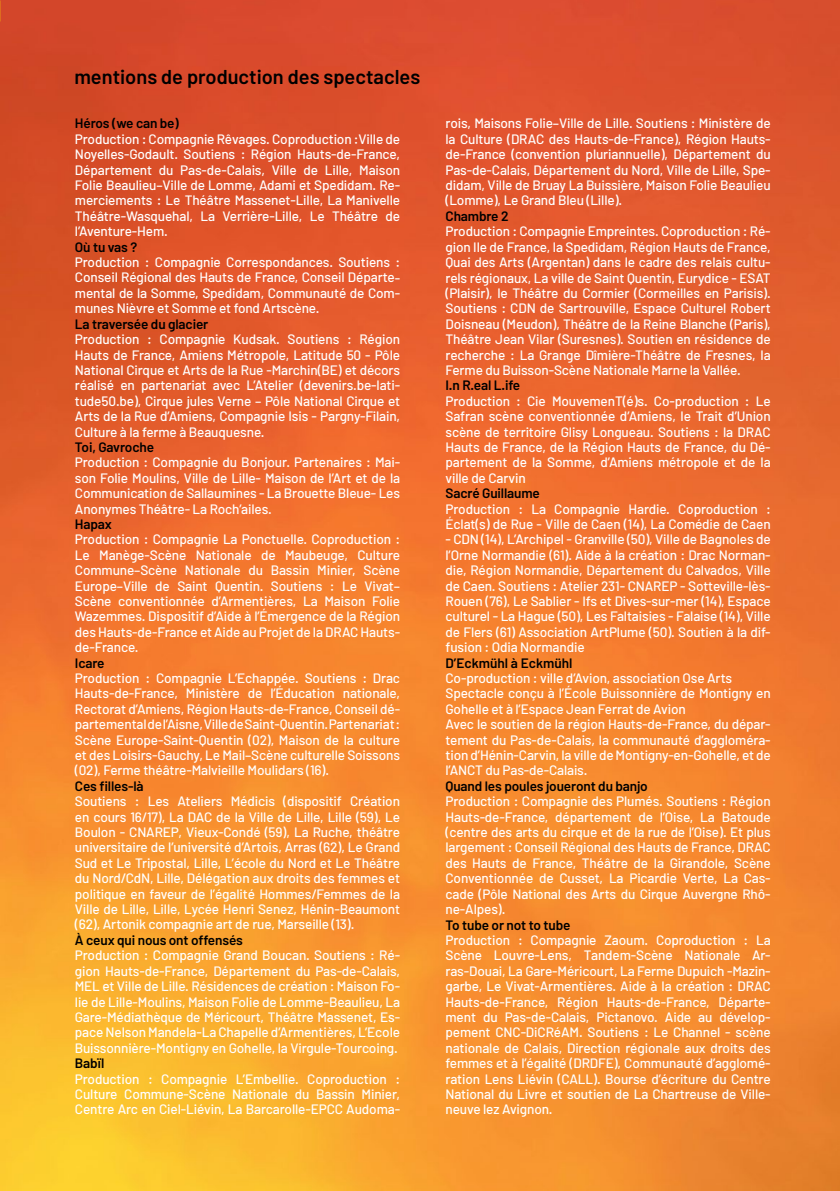
<style>
.page{position:relative;width:840px;height:1191px;background:#fff}
.page>*{position:absolute;margin:0;border:0;box-sizing:border-box;transform-origin:0 0}
.t1{font:600 20px "Barlow";color:#000}
.t2{font:500 13.6px/15.4px "Barlow";letter-spacing:-.01em;color:#fff;text-align:justify}
.t3{font:600 13.6px "Barlow";letter-spacing:-.01em;color:#000}
</style>
<div class="page">
<img style="left:0;top:0;width:839px;height:1191px">
<h1 class="t1" style="left:74px;top:64px;width:347px">mentions de production des spectacles</h1>
<p class="t3" style="left:75px;top:115px;width:105px">Héros (we can be)</p>
<p class="t2" style="left:75px;top:131px;width:326px">Production : Compagnie Rêvages. Coproduction :Ville de Noyelles-Godault. Soutiens : Région Hauts-de-France, Département du Pas-de-Calais, Ville de Lille, Maison Folie Beaulieu–Ville de Lomme, Adami et Spedidam. Re&shy;merciements : Le Théâtre Massenet-Lille, La Manivelle Théâtre-Wasquehal, La Verrière-Lille, Le Théâtre de l’Aventure-Hem.</p>
<p class="t3" style="left:75px;top:238px;width:64px">Où tu vas ?</p>
<p class="t2" style="left:75px;top:254px;width:326px">Production : Compagnie Correspondances. Soutiens :<br>Conseil Régional des Hauts de France, Conseil Départe&shy;mental de la Somme, Spedidam, Communauté de Com&shy;munes Nièvre et Somme et fond Artscène.</p>
<p class="t3" style="left:75px;top:315px;width:135px">La traversée du glacier</p>
<p class="t2" style="left:75px;top:331px;width:326px">Production : Compagnie Kudsak. Soutiens : Région Hauts de France, Amiens Métropole, Latitude 50 - Pôle National Cirque et Arts de la Rue -Marchin(BE) et décors réalisé en partenariat avec L’Atelier (devenirs.be-lati&shy;tude50.be), Cirque jules Verne – Pôle National Cirque et Arts de la Rue d’Amiens, Compagnie Isis - Pargny-Filain, Culture à la ferme à Beauquesne.</p>
<p class="t3" style="left:75px;top:438px;width:81px">Toi, Gavroche</p>
<p class="t2" style="left:75px;top:454px;width:326px">Production : Compagnie du Bonjour. Partenaires : Mai&shy;son Folie Moulins, Ville de Lille- Maison de l’Art et de la Communication de Sallaumines - La Brouette Bleue- Les Anonymes Théâtre- La Roch’ailes.</p>
<p class="t3" style="left:75px;top:515px;width:38px">Hapax</p>
<p class="t2" style="left:75px;top:531px;width:326px">Production : Compagnie La Ponctuelle. Coproduction :<br>Le Manège-Scène Nationale de Maubeuge, Culture Commune–Scène Nationale du Bassin Minier, Scène Europe–Ville de Saint Quentin. Soutiens : Le Vivat– Scène conventionnée d’Armentières, La Maison Folie Wazemmes. Dispositif d’Aide à l’Émergence de la Région des Hauts-de-France et Aide au Projet de la DRAC Hauts&shy;de-France.</p>
<p class="t3" style="left:75px;top:654px;width:31px">Icare</p>
<p class="t2" style="left:75px;top:670px;width:326px">Production : Compagnie L’Echappée. Soutiens : Drac Hauts-de-France, Ministère de l’Éducation nationale, Rectorat d’Amiens, Région Hauts-de-France, Conseil dé&shy;partemental de l’Aisne, Ville de Saint-Quentin. Partenariat :<br>Scène Europe-Saint-Quentin (02), Maison de la culture et des Loisirs-Gauchy, Le Mail–Scène culturelle Soissons (02), Ferme théâtre-Malvieille Moulidars (16).</p>
<p class="t3" style="left:75px;top:777px;width:70px">Ces filles-là</p>
<p class="t2" style="left:75px;top:793px;width:326px">Soutiens : Les Ateliers Médicis (dispositif Création en cours 16/17), La DAC de la Ville de Lille, Lille (59), Le Boulon - CNAREP, Vieux-Condé (59), La Ruche, théâtre universitaire de l’université d’Artois, Arras (62), Le Grand Sud et Le Tripostal, Lille, L’école du Nord et Le Théâtre du Nord/CdN, Lille, Délégation aux droits des femmes et politique en faveur de l’égalité Hommes/Femmes de la Ville de Lille, Lille, Lycée Henri Senez, Hénin-Beaumont (62), Artonik compagnie art de rue, Marseille (13).</p>
<p class="t3" style="left:75px;top:931px;width:169px">À ceux qui nous ont offensés</p>
<p class="t2" style="left:75px;top:947px;width:326px">Production : Compagnie Grand Boucan. Soutiens : Ré&shy;gion Hauts-de-France, Département du Pas-de-Calais, MEL et Ville de Lille. Résidences de création : Maison Fo&shy;lie de Lille-Moulins, Maison Folie de Lomme-Beaulieu, La Gare-Médiathèque de Méricourt, Théâtre Massenet, Es&shy;pace Nelson Mandela-La Chapelle d’Armentières, L’Ecole Buissonnière-Montigny en Gohelle, la Virgule-Tourcoing.</p>
<p class="t3" style="left:75px;top:1054px;width:31px">Babïl</p>
<p class="t2" style="left:75px;top:1070px;width:326px">Production : Compagnie L’Embellie. Coproduction :<br>Culture Commune-Scène Nationale du Bassin Minier, Centre Arc en Ciel-Liévin, La Barcarolle-EPCC Audoma-</p>
<p class="t2" style="left:445px;top:116px;width:326px">rois, Maisons Folie–Ville de Lille. Soutiens : Ministère de la Culture (DRAC des Hauts-de-France), Région Hauts&shy;de-France (convention pluriannuelle), Département du Pas-de-Calais, Département du Nord, Ville de Lille, Spe&shy;didam, Ville de Bruay La Buissière, Maison Folie Beaulieu (Lomme), Le Grand Bleu (Lille).</p>
<p class="t3" style="left:445px;top:207px;width:65px">Chambre 2</p>
<p class="t2" style="left:445px;top:223px;width:326px">Production : Compagnie Empreintes. Coproduction : Ré&shy;gion Ile de France, la Spedidam, Région Hauts de France, Quai des Arts (Argentan) dans le cadre des relais cultu&shy;rels régionaux, La ville de Saint Quentin, Eurydice - ESAT (Plaisir), le Théâtre du Cormier (Cormeilles en Parisis).<br>Soutiens : CDN de Sartrouville, Espace Culturel Robert Doisneau (Meudon), Théâtre de la Reine Blanche (Paris), Théâtre Jean Vilar (Suresnes). Soutien en résidence de recherche : La Grange Dîmière-Théâtre de Fresnes, la Ferme du Buisson-Scène Nationale Marne la Vallée.</p>
<p class="t3" style="left:445px;top:377px;width:76px">I.n R.eal L.ife</p>
<p class="t2" style="left:445px;top:393px;width:326px">Production : Cie MouvemenT(é)s. Co-production : Le Safran scène conventionnée d’Amiens, le Trait d’Union scène de territoire Glisy Longueau. Soutiens : la DRAC Hauts de France, de la Région Hauts de France, du Dé&shy;partement de la Somme, d’Amiens métropole et de la ville de Carvin</p>
<p class="t3" style="left:445px;top:485px;width:96px">Sacré Guillaume</p>
<p class="t2" style="left:445px;top:501px;width:326px">Production : La Compagnie Hardie. Coproduction :<br>Éclat(s) de Rue - Ville de Caen (14), La Comédie de Caen</p>
<p class="t2" style="left:445px;top:531px;width:326px">- CDN (14), L’Archipel - Granville (50), Ville de Bagnoles de l’Orne Normandie (61). Aide à la création : Drac Norman&shy;die, Région Normandie, Département du Calvados, Ville de Caen. Soutiens : Atelier 231- CNAREP - Sotteville-lès-Rouen (76), Le Sablier - Ifs et Dives-sur-mer (14), Espace culturel - La Hague (50), Les Faltaisies - Falaise (14), Ville de Flers (61) Association ArtPlume (50). Soutien à la dif&shy;fusion : Odia Normandie</p>
<p class="t3" style="left:445px;top:654px;width:128px">D’Eckmühl à Eckmühl</p>
<p class="t2" style="left:445px;top:670px;width:326px;text-align:left">Co-production : ville d’Avion, association Ose Arts Spectacle conçu à l’École Buissonnière de Montigny en Gohelle et à l’Espace Jean Ferrat de Avion<br>Avec le soutien de la région Hauts-de-France, du dépar&shy;tement du Pas-de-Calais, la communauté d’aggloméra&shy;tion d’Hénin-Carvin, la ville de Montigny-en-Gohelle, et de l’ANCT du Pas-de-Calais.</p>
<p class="t3" style="left:445px;top:777px;width:204px">Quand les poules joueront du banjo</p>
<p class="t2" style="left:445px;top:793px;width:326px">Production : Compagnie des Plumés. Soutiens : Région Hauts-de-France, département de l’Oise, La Batoude (centre des arts du cirque et de la rue de l’Oise). Et plus largement : Conseil Régional des Hauts de France, DRAC des Hauts de France, Théâtre de la Girandole, Scène Conventionnée de Cusset, La Picardie Verte, La Cas&shy;cade (Pôle National des Arts du Cirque Auvergne Rhô&shy;ne-Alpes).</p>
<p class="t3" style="left:445px;top:916px;width:126px">To tube or not to tube</p>
<p class="t2" style="left:445px;top:932px;width:326px">Production : Compagnie Zaoum. Coproduction : La Scène Louvre-Lens, Tandem-Scène Nationale Ar&shy;ras-Douai, La Gare-Méricourt, La Ferme Dupuich -Mazin&shy;garbe, Le Vivat-Armentières. Aide à la création : DRAC Hauts-de-France, Région Hauts-de-France, Départe&shy;ment du Pas-de-Calais, Pictanovo. Aide au dévelop&shy;pement CNC-DiCRéAM. Soutiens : Le Channel - scène nationale de Calais, Direction régionale aux droits des femmes et à l’égalité (DRDFE), Communauté d’agglomé&shy;ration Lens Liévin (CALL). Bourse d’écriture du Centre National du Livre et soutien de La Chartreuse de Ville&shy;neuve lez Avignon.</p>
</div>
